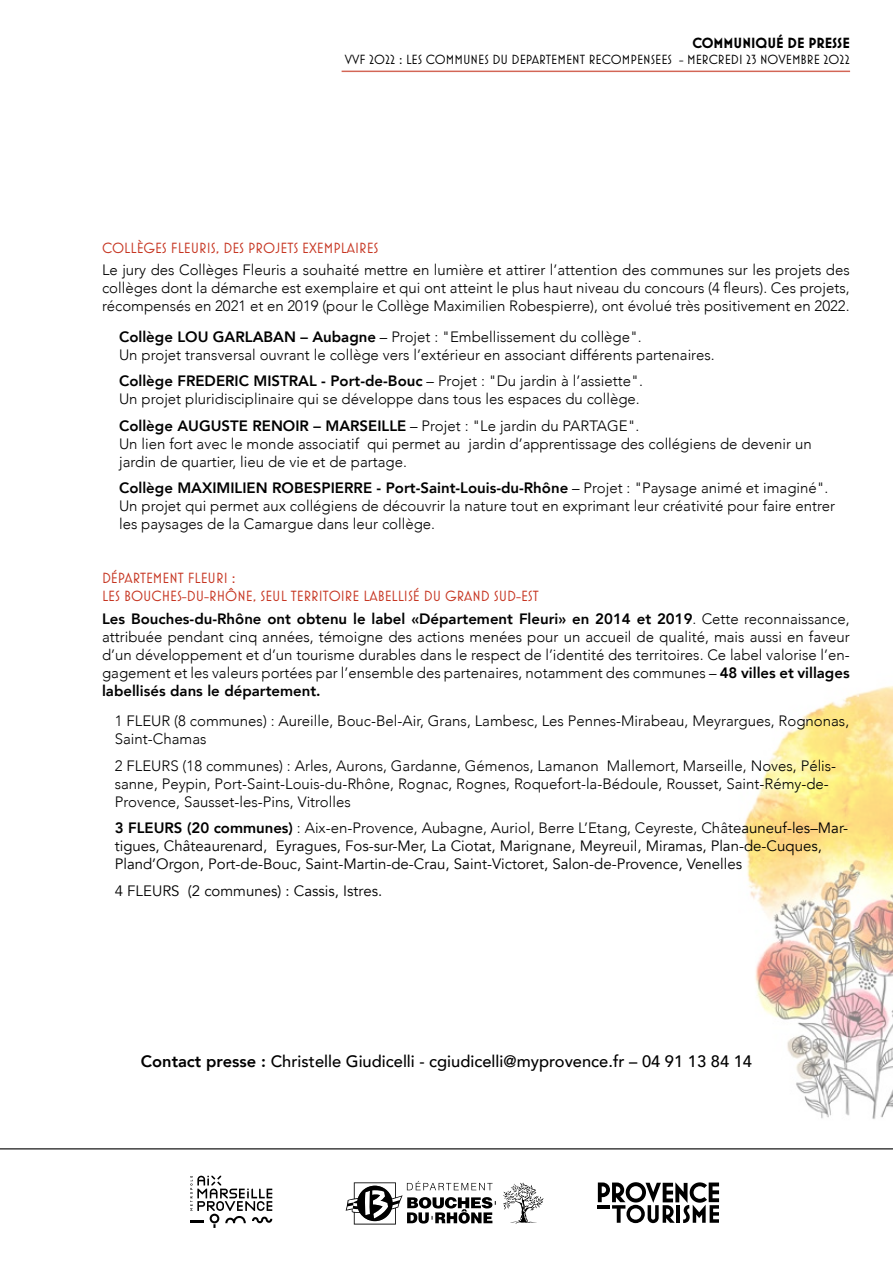
<style>
.page{position:relative;width:893px;height:1263px;background:#fff}
.page>*{position:absolute;margin:0;border:0;box-sizing:border-box;transform-origin:0 0}
.t1{font:500 16.5px "Avenir";color:#000}
.t2{font:300 15px/18px "Avenir";color:#000}
.t3{font:15px/18px "Avenir";color:#000}
.t4{font:15px/18px "Mostra Nuova";color:#c63521}
.t5{font:700 15px "Mostra Nuova";color:#000}
.t6{font:13.5px "Mostra Nuova";color:#000}
.s1{font-weight:800}
.s2{font-weight:300}
</style>
<div class="page">
<hr style="left:0;top:1148px;width:893px;height:1px;background:#000">
<hr style="left:342px;top:71px;width:508px;height:1px;background:#c63521">
<img style="left:744px;top:686px;width:149px;height:433px">
<svg style="left:598px;top:1182px;width:121px;height:41px"></svg>
<svg style="left:346px;top:1181px;width:150px;height:43px"></svg>
<svg style="left:503px;top:1182px;width:41px;height:41px"></svg>
<svg style="left:190px;top:1176px;width:82px;height:52px"></svg>
<p class="t5" style="left:692px;top:34px;width:159px">COMMUNIQUÉ DE PRESSE</p>
<p class="t6" style="left:345px;top:51px;width:507px">VVF 2022 : LES COMMUNES DU DEPARTEMENT RECOMPENSEES - MERCREDI 23 NOVEMBRE 2022</p>
<p class="t4" style="left:102px;top:238px;width:278px">COLLÈGES FLEURIS, DES PROJETS EXEMPLAIRES</p>
<p class="t2" style="left:102px;top:261px;width:749px;text-align:justify">Le jury des Collèges Fleuris a souhaité mettre en lumière et attirer l’attention des communes sur les projets des collèges dont la démarche est exemplaire et qui ont atteint le plus haut niveau du concours (4 fleurs). Ces projets, récompensés en 2021 et en 2019 (pour le Collège Maximilien Robespierre), ont évolué très positivement en 2022.</p>
<p class="t2" style="left:119px;top:328px;width:597px"><span class="s1">Collège LOU GARLABAN – Aubagne</span> – Projet : "Embellissement du collège".<br>Un projet transversal ouvrant le collège vers l’extérieur en associant différents partenaires.</p>
<p class="t2" style="left:119px;top:372px;width:525px"><span class="s1">Collège FREDERIC MISTRAL - Port-de-Bouc</span> – Projet : "Du jardin à l’assiette".<br>Un projet pluridisciplinaire qui se développe dans tous les espaces du collège.</p>
<p class="t2" style="left:119px;top:417px;width:694px"><span class="s1">Collège AUGUSTE RENOIR – MARSEILLE</span> – Projet : "Le jardin du PARTAGE".<br>Un lien fort avec le monde associatif qui permet au jardin d’apprentissage des collégiens de devenir un jardin de quartier, lieu de vie et de partage.</p>
<p class="t2" style="left:119px;top:479px;width:718px"><span class="s1">Collège MAXIMILIEN ROBESPIERRE - Port-Saint-Louis-du-Rhône</span> – Projet : "Paysage animé et imaginé".<br>Un projet qui permet aux collégiens de découvrir la nature tout en exprimant leur créativité pour faire entrer les paysages de la Camargue dans leur collège.</p>
<p class="t4" style="left:102px;top:569px;width:438px">DÉPARTEMENT FLEURI :<br>LES BOUCHES-DU-RHÔNE, SEUL TERRITOIRE LABELLISÉ DU GRAND SUD-EST</p>
<p class="t2" style="left:102px;top:609px;width:749px;text-align:justify"><span class="s1">Les Bouches-du-Rhône ont obtenu le label «Département Fleuri» en 2014 et 2019</span>. Cette reconnaissance, attribuée pendant cinq années, témoigne des actions menées pour un accueil de qualité, mais aussi en faveur d’un développement et d’un tourisme durables dans le respect de l’identité des territoires. Ce label valorise l’en&shy;gagement et les valeurs portées par l’ensemble des partenaires, notamment des communes – <span class="s1">48 villes et villages labellisés dans le département.</span></p>
<p class="t2" style="left:115px;top:712px;width:736px">1 FLEUR (8 communes) : Aureille, Bouc-Bel-Air, Grans, Lambesc, Les Pennes-Mirabeau, Meyrargues, Rognonas,<br>Saint-Chamas</p>
<p class="t2" style="left:115px;top:757px;width:723px">2 FLEURS (18 communes) : Arles, Aurons, Gardanne, Gémenos, Lamanon Mallemort, Marseille, Noves, Pélis&shy;sanne, Peypin, Port-Saint-Louis-du-Rhône, Rognac, Rognes, Roquefort-la-Bédoule, Rousset, Saint-Rémy-de-<br>Provence, Sausset-les-Pins, Vitrolles</p>
<p class="t3" style="left:115px;top:819px;width:735px"><span class="s1">3 FLEURS (20 communes)</span> <span class="s2">: Aix-en-Provence, Aubagne, Auriol, Berre L’Etang, Ceyreste, Châ</span>teauneuf-les–Mar&shy;tigues, Châteaurenard, Eyragues, Fos-sur-Mer, La Ciotat, Marignane, Meyreuil, Miramas, Plan-de-Cuques,<br>Pland’Orgon, Port-de-Bouc, Saint-Martin-de-Crau, Saint-Victoret, Salon-de-Provence, Venelles</p>
<p class="t3" style="left:115px;top:882px;width:269px">4 FLEURS (2 communes) : Cassis, Istres.</p>
<p class="t1" style="left:141px;top:1046px;width:613px"><span class="s1">Contact presse :</span> Christelle Giudicelli - cgiudicelli@myprovence.fr – 04 91 13 84 14</p>
</div>
